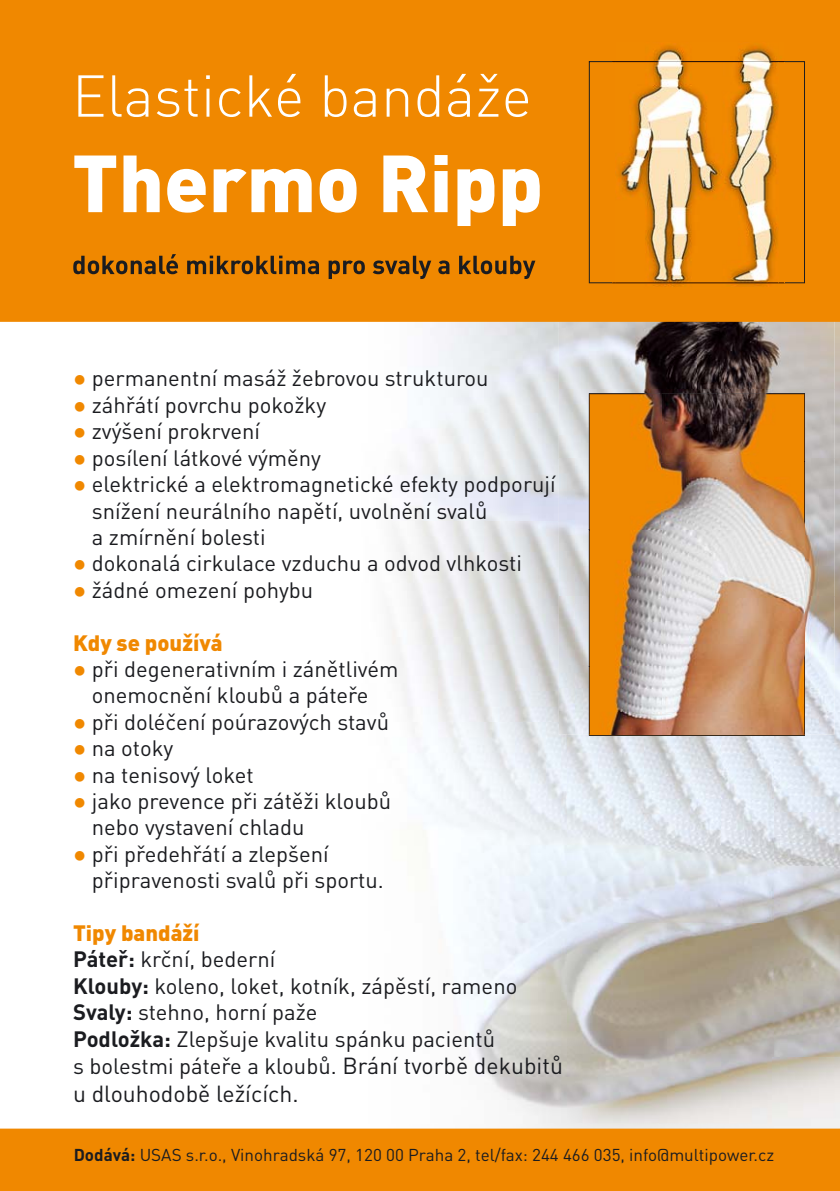
<style>
.page{position:relative;width:840px;height:1191px;background:#fff}
.page>*{position:absolute;margin:0;border:0;box-sizing:border-box;transform-origin:0 0}
.t1{font:23px "DIN Pro";color:#1b1c20}
.t2{font:22px/26.4px "DIN Pro";color:#1b1c20}
.t3{font:900 22px "DIN Pro";color:#f08800}
.t4{font:17px "DIN Pro";color:#1b1c20}
.s1{font-family:"Times New Roman";color:#f08800}
.s2{font-weight:900;color:#f08800}
.s3{font-weight:700}
.s4{font-size:23px}
</style>
<div class="page">
<img style="left:772px;top:322px;width:67px;height:806px">
<img style="left:566px;top:734px;width:206px;height:390px">
<svg style="left:588px;top:462px;width:216px;height:274px;background:#cda47d"></svg>
<img style="left:558px;top:322px;width:275px;height:136px">
<img style="left:804px;top:458px;width:29px;height:276px">
<img style="left:558px;top:458px;width:30px;height:276px">
<img style="left:588px;top:393px;width:72px;height:136px">
<img style="left:588px;top:529px;width:2px;height:205px">
<img style="left:660px;top:394px;width:144px;height:68px">
<img style="left:589px;top:394px;width:71px;height:136px">
<img style="left:801px;top:462px;width:3px;height:272px">
<div style="left:0;top:0;width:839px;height:322px;background:#f08800"></div>
<div style="left:0;top:1128px;width:839px;height:63px;background:#f08800"></div>
<div style="left:588px;top:61px;width:216px;height:222px;background:#f08800"></div>
<div style="left:614px;top:42px;width:169px;height:247px;background:#f08800"></div>
<img style="left:614px;top:42px;width:164px;height:245px">
<svg style="left:73px;top:254px;width:462px;height:25px;background:#b36909"></svg>
<svg style="left:74px;top:155px;width:465px;height:71px"></svg>
<svg style="left:78px;top:74px;width:449px;height:43px;background:#f29d2d"></svg>
<p class="t2" style="left:73px;top:368px;width:417px"><span class="s1">●</span> permanentní masáž žebrovou strukturou</p>
<p class="t2" style="left:73px;top:394px;width:254px"><span class="s1">●</span> záhřátí povrchu pokožky</p>
<p class="t2" style="left:73px;top:421px;width:188px"><span class="s1">●</span> zvýšení prokrvení</p>
<p class="t2" style="left:73px;top:447px;width:249px"><span class="s1">●</span> posílení látkové výměny</p>
<p class="t2" style="left:92px;top:473px;width:465px;text-indent:-19px"><span class="s1">●</span> elektrické a elektromagnetické efekty podporují snížení neurálního napětí, uvolnění svalů<br>a zmírnění bolesti</p>
<p class="t2" style="left:73px;top:553px;width:450px"><span class="s1">●</span> dokonalá cirkulace vzduchu a odvod vlhkosti</p>
<p class="t2" style="left:73px;top:579px;width:241px"><span class="s1">●</span> žádné omezení pohybu</p>
<p class="t3" style="left:73px;top:630px;width:151px">Kdy se používá</p>
<p class="t2" style="left:73px;top:658px;width:327px;text-align:center"><span class="s1">●</span> při degenerativním i zánětlivém onemocnění kloubů a páteře</p>
<p class="t2" style="left:73px;top:711px;width:317px"><span class="s1">●</span> při doléčení poúrazových stavů</p>
<p class="t2" style="left:73px;top:737px;width:102px"><span class="s1">●</span> na otoky</p>
<p class="t2" style="left:73px;top:764px;width:182px"><span class="s1">●</span> na tenisový loket</p>
<p class="t2" style="left:92px;top:790px;width:300px;text-indent:-19px"><span class="s1">●</span> jako prevence při zátěži kloubů nebo vystavení chladu</p>
<p class="t2" style="left:92px;top:843px;width:293px;text-indent:-19px"><span class="s1">●</span> při předehřátí a zlepšení připravenosti svalů při sportu.</p>
<p class="t2" style="left:73px;top:922px;width:491px"><span class="s2">Tipy bandáží<br></span><span class="s3">Páteř:</span> krční, bederní<br><span class="s3">Klouby:</span> koleno, loket, kotník, zápěstí, rameno <span class="s3">Svaly:</span> stehno, horní paže<br><span class="s3">Podložka:</span> Zlepšuje kvalitu spánku pacientů<br>s bolestmi páteře a kloubů. <span class="s4">Brání tvorbě dekubitů</span></p>
<p class="t1" style="left:73px;top:1085px;width:227px">u dlouhodobě ležících.</p>
<p class="t4" style="left:74px;top:1149px;width:701px"><span class="s3">Dodává:</span> USAS s.r.o., Vinohradská 97, 120 00 Praha 2, tel/fax: 244 466 035, info@multipower.cz</p>
</div>
